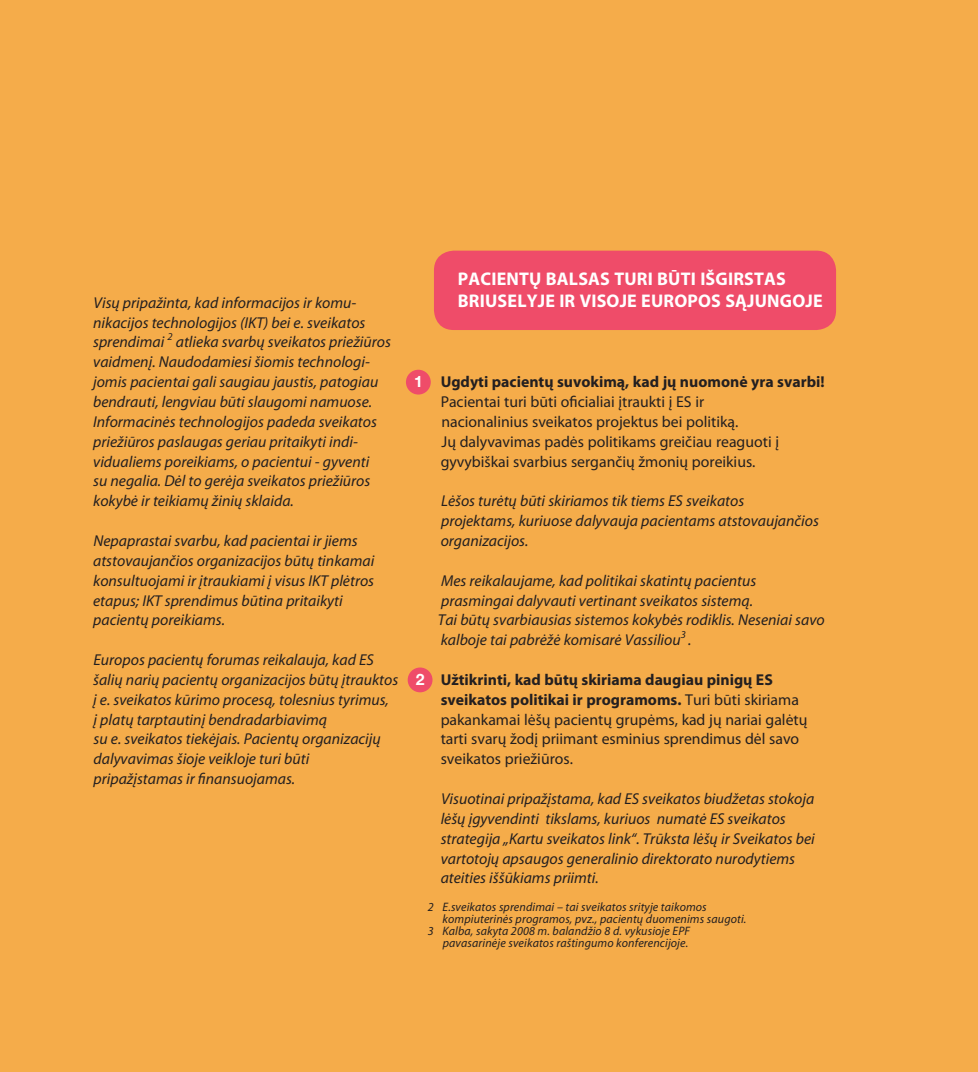
<style>
.page{position:relative;width:978px;height:1072px;background:#fff}
.page>*{position:absolute;margin:0;border:0;box-sizing:border-box;transform-origin:0 0}
.t1{font:700 18.38px/22.1px "Myriad Pro";letter-spacing:.01em;color:#fff}
.t2{font:italic 15.75px/19.8px "Myriad Pro";color:#231f20}
.t3{font:15.75px/19.8px "Myriad Pro";color:#231f20}
.t4{font:700 15.75px "Myriad Pro";color:#231f20}
.t5{font:700 15.75px "Helvetica Neue LT Std";color:#fff}
.t6{font:italic 12.25px "Myriad Pro";letter-spacing:.01em;color:#231f20}
.s1{font-family:"Helvetica Neue LT Std";font-weight:700;color:#fff}
.s2{font-weight:700}
</style>
<div class="page">
<div style="left:0;top:0;width:977px;height:1071px;background:#f5ac4a"></div>
<div style="left:406px;top:370px;width:24px;height:24px;background:#ef4c69;border-radius:50%"></div>
<div style="left:407px;top:667px;width:25px;height:25px;background:#ef4c69;border-radius:50%"></div>
<div style="left:434px;top:251px;width:401px;height:79px;background:#ef4c69;border-radius:20px"></div>
<p class="t2" style="left:93px;top:292px;width:299px">Visų pripažinta, kad informacijos ir komu&shy;nikacijos technologijos (IKT) bei e. sveikatos sprendimai <sup>2</sup> atlieka svarbų sveikatos priežiūros vaidmenį. Naudodamiesi šiomis technologi&shy;jomis pacientai gali saugiau jaustis, patogiau bendrauti, lengviau būti slaugomi namuose.<br>Informacinės technologijos padeda sveikatos priežiūros paslaugas geriau pritaikyti indi&shy;vidualiems poreikiams, o pacientui - gyventi<br>su negalia. Dėl to gerėja sveikatos priežiūros kokybė ir teikiamų žinių sklaida.</p>
<p class="t2" style="left:93px;top:530px;width:282px">Nepaprastai svarbu, kad pacientai ir jiems atstovaujančios organizacijos būtų tinkamai konsultuojami ir įtraukiami į visus IKT plėtros etapus; IKT sprendimus būtina pritaikyti pacientų poreikiams.</p>
<p class="t2" style="left:93px;top:649px;width:306px">Europos pacientų forumas reikalauja, kad ES šalių narių pacientų organizacijos būtų įtrauktos į e. sveikatos kūrimo procesą, tolesnius tyrimus,<br>į platų tarptautinį bendradarbiavimą<br>su e. sveikatos tiekėjais. Pacientų organizacijų dalyvavimas šioje veikloje turi būti pripažįstamas ir finansuojamas.</p>
<p class="t1" style="left:458px;top:267px;width:366px">PACIENTŲ BALSAS TURI BŪTI IŠGIRSTAS<br>BRIUSELYJE IR VISOJE EUROPOS SĄJUNGOJE</p>
<p class="t4" style="left:440px;top:371px;width:385px">Ugdyti pacientų suvokimą, kad jų nuomonė yra svarbi!</p>
<p class="t3" style="left:440px;top:391px;width:340px">Pacientai turi būti oficialiai įtraukti į ES ir nacionalinius sveikatos projektus bei politiką.<br>Jų dalyvavimas padės politikams greičiau reaguoti į gyvybiškai svarbius sergančių žmonių poreikius.</p>
<p class="t2" style="left:440px;top:491px;width:380px">Lėšos turėtų būti skiriamos tik tiems ES sveikatos projektams, kuriuose dalyvauja pacientams atstovaujančios organizacijos.</p>
<p class="t2" style="left:438px;top:570px;width:388px">Mes reikalaujame, kad politikai skatintų pacientus prasmingai dalyvauti vertinant sveikatos sistemą.<br>Tai būtų svarbiausias sistemos kokybės rodiklis. Neseniai savo kalboje tai pabrėžė komisarė Vassiliou<sup>3</sup> .</p>
<p class="t3" style="left:440px;top:669px;width:368px;text-indent:-25px"><span class="s1">2</span> <span class="s2">Užtikrinti, kad būtų skiriama daugiau pinigų ES sveikatos politikai ir programoms.</span> Turi būti skiriama pakankamai lėšų pacientų grupėms, kad jų nariai galėtų tarti svarų žodį priimant esminius sprendimus dėl savo sveikatos priežiūros.</p>
<p class="t2" style="left:440px;top:788px;width:375px">Visuotinai pripažįstama, kad ES sveikatos biudžetas stokoja lėšų įgyvendinti tikslams, kuriuos numatė ES sveikatos strategija „Kartu sveikatos link“. Trūksta lėšų ir Sveikatos bei vartotojų apsaugos generalinio direktorato nurodytiems ateities iššūkiams priimti.</p>
<p class="t5" style="left:414px;top:372px;width:10px">1</p>
<p class="t6" style="left:427px;top:899px;width:280px">2 E.sveikatos sprendimai – tai sveikatos srityje taikomos</p>
<p class="t6" style="left:442px;top:911px;width:305px">kompiuterinės programos, pvz., pacientų duomenims saugoti.</p>
<p class="t6" style="left:427px;top:923px;width:264px">3 Kalba, sakyta 2008 m. balandžio 8 d. vykusioje EPF</p>
<p class="t6" style="left:442px;top:935px;width:247px">pavasarinėje sveikatos raštingumo konferencijoje.</p>
</div>
